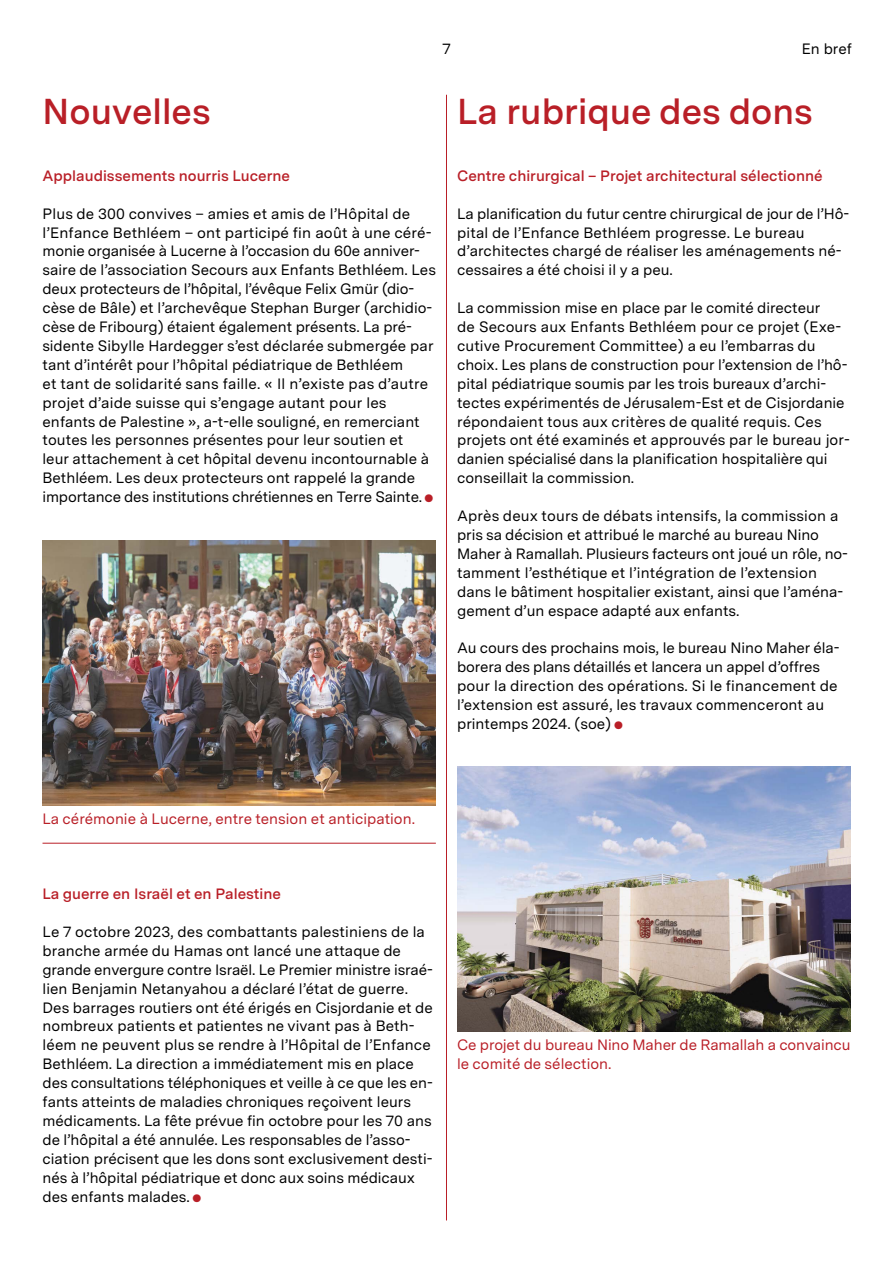
<style>
.page{position:relative;width:893px;height:1263px;background:#fff}
.page>*{position:absolute;margin:0;border:0;box-sizing:border-box;transform-origin:0 0}
.t1{font:600 36px "Messina Sans";color:#b91f27}
.t2{font:15px/18.9px "Messina Sans";color:#000}
.t3{font:15px/18.9px "Messina Sans";color:#b91f27}
.t4{font:600 15px "Messina Sans";color:#b91f27}
.s1{font-family:"Ki Hi Button";color:#b91f27}
</style>
<div class="page">
<hr style="left:446px;top:95px;width:1px;height:1125px;background:#b91f27">
<hr style="left:43px;top:843px;width:393px;height:1px;background:#b91f27">
<img style="left:43px;top:540px;width:393px;height:265px">
<img style="left:457px;top:767px;width:393px;height:264px">
<p class="t2" style="left:442px;top:39px;width:10px">7</p>
<p class="t2" style="left:802px;top:39px;width:52px">En bref</p>
<h1 class="t1" style="left:43px;top:86px;width:170px">Nouvelles</h1>
<p class="t4" style="left:43px;top:165px;width:249px">Applaudissements nourris Lucerne</p>
<p class="t2" style="left:43px;top:204px;width:395px">Plus de 300 convives – amies et amis de l’Hôpital de l’Enfance Bethléem – ont participé fin août à une céré&shy;monie organisée à Lucerne à l’occasion du 60e anniver&shy;saire de l’association Secours aux Enfants Bethléem. Les deux protecteurs de l’hôpital, l’évêque Felix Gmür (dio&shy;cèse de Bâle) et l’archevêque Stephan Burger (archidio&shy;cèse de Fribourg) étaient également présents. La pré&shy;sidente Sibylle Hardegger s’est déclarée submergée par tant d’intérêt pour l’hôpital pédiatrique de Bethléem<br>et tant de solidarité sans faille. « Il n’existe pas d’autre projet d’aide suisse qui s’engage autant pour les enfants de Palestine », a-t-elle souligné, en remerciant toutes les personnes présentes pour leur soutien et<br>leur attachement à cet hôpital devenu incontournable à Bethléem. Les deux protecteurs ont rappelé la grande importance des institutions chrétiennes en Terre Sainte.<span class="s1">•</span></p>
<h1 class="t1" style="left:457px;top:86px;width:357px">La rubrique des dons</h1>
<p class="t4" style="left:457px;top:165px;width:367px">Centre chirurgical – Projet architectural sélectionné</p>
<p class="t2" style="left:457px;top:204px;width:393px">La planification du futur centre chirurgical de jour de l’Hô&shy;pital de l’Enfance Bethléem progresse. Le bureau d’architectes chargé de réaliser les aménagements né&shy;cessaires a été choisi il y a peu.</p>
<p class="t2" style="left:457px;top:298px;width:394px">La commission mise en place par le comité directeur<br>de Secours aux Enfants Bethléem pour ce projet (Exe&shy;cutive Procurement Committee) a eu l’embarras du choix. Les plans de construction pour l’extension de l’hô&shy;pital pédiatrique soumis par les trois bureaux d’archi&shy;tectes expérimentés de Jérusalem-Est et de Cisjordanie répondaient tous aux critères de qualité requis. Ces projets ont été examinés et approuvés par le bureau jor&shy;danien spécialisé dans la planification hospitalière qui conseillait la commission.</p>
<p class="t2" style="left:457px;top:506px;width:392px">Après deux tours de débats intensifs, la commission a pris sa décision et attribué le marché au bureau Nino Maher à Ramallah. Plusieurs facteurs ont joué un rôle, no&shy;tamment l’esthétique et l’intégration de l’extension dans le bâtiment hospitalier existant, ainsi que l’aména&shy;gement d’un espace adapté aux enfants.</p>
<p class="t2" style="left:457px;top:639px;width:384px">Au cours des prochains mois, le bureau Nino Maher éla&shy;borera des plans détaillés et lancera un appel d’offres pour la direction des opérations. Si le financement de l’extension est assuré, les travaux commenceront au printemps 2024. (soe)<span class="s1">•</span></p>
<p class="t3" style="left:43px;top:809px;width:374px">La cérémonie à Lucerne, entre tension et anticipation.</p>
<p class="t4" style="left:43px;top:883px;width:240px">La guerre en Israël et en Palestine</p>
<p class="t2" style="left:43px;top:922px;width:392px">Le 7 octobre 2023, des combattants palestiniens de la branche armée du Hamas ont lancé une attaque de grande envergure contre Israël. Le Premier ministre israé&shy;lien Benjamin Netanyahou a déclaré l’état de guerre.<br>Des barrages routiers ont été érigés en Cisjordanie et de nombreux patients et patientes ne vivant pas à Beth&shy;léem ne peuvent plus se rendre à l’Hôpital de l’Enfance Bethléem. La direction a immédiatement mis en place des consultations téléphoniques et veille à ce que les en&shy;fants atteints de maladies chroniques reçoivent leurs médicaments. La fête prévue fin octobre pour les 70 ans de l’hôpital a été annulée. Les responsables de l’asso&shy;ciation précisent que les dons sont exclusivement desti&shy;nés à l’hôpital pédiatrique et donc aux soins médicaux des enfants malades.<span class="s1">•</span></p>
<p class="t3" style="left:457px;top:1035px;width:395px">Ce projet du bureau Nino Maher de Ramallah a convaincu le comité de sélection.</p>
</div>
